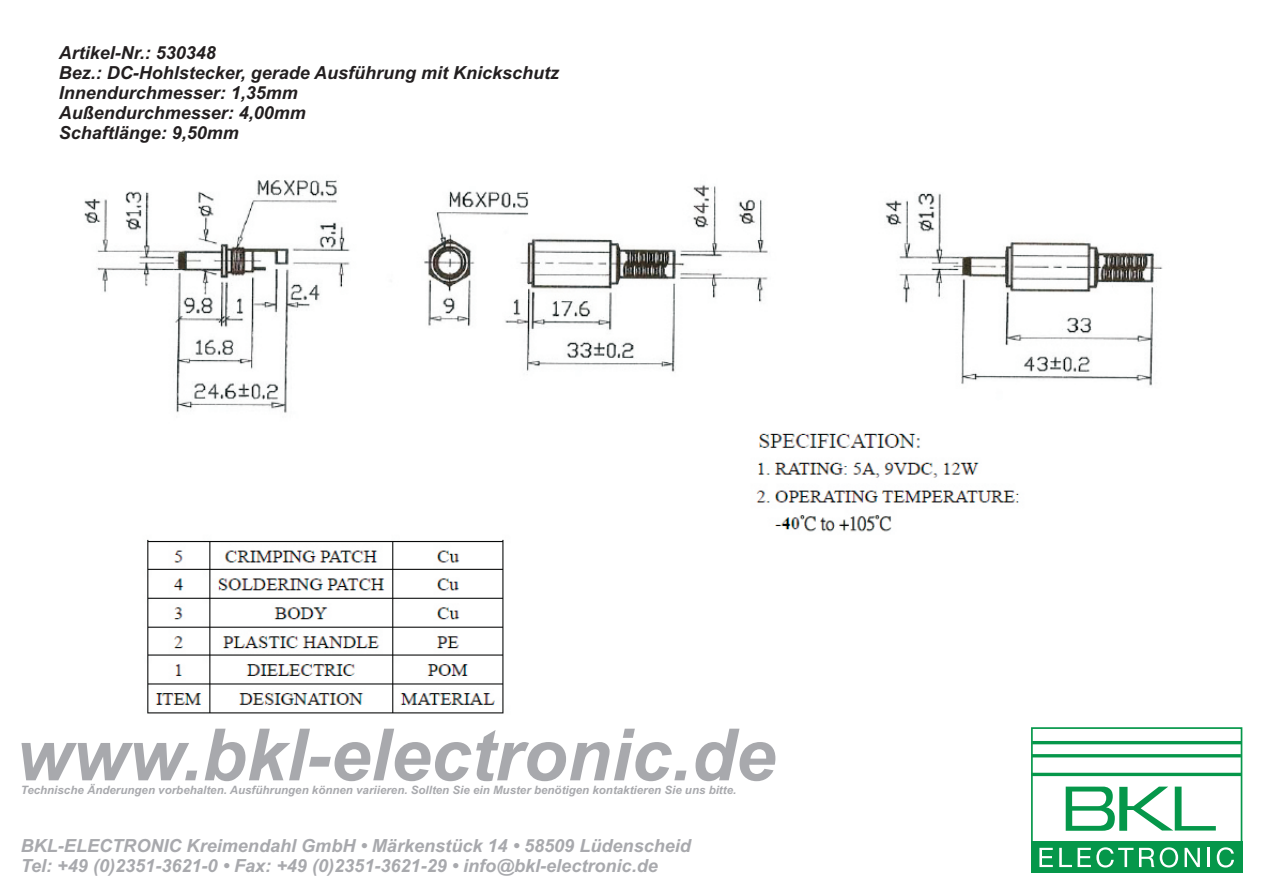
<style>
.page{position:relative;width:1263px;height:893px;background:#fff}
.page>*{position:absolute;margin:0;border:0;box-sizing:border-box;transform-origin:0 0}
.t1{font:italic 700 72.15px "Arial";color:#a8a9ad}
.t2{font:italic 700 18.15px/20.2px "Arial";color:#a8a9ad}
.t3{font:italic 700 18px/20.1px "Arial";color:#231f20}
.t4{font:italic 700 11.55px "Arial";color:#a8a9ad}
</style>
<div class="page">
<div style="left:1031px;top:841px;width:211px;height:31px;background:#05974a"></div>
<svg style="left:1039px;top:848px;width:14px;height:19px"></svg>
<svg style="left:1059px;top:847px;width:74px;height:20px"></svg>
<svg style="left:1139px;top:848px;width:15px;height:19px"></svg>
<svg style="left:1160px;top:847px;width:18px;height:20px"></svg>
<svg style="left:1184px;top:848px;width:16px;height:19px"></svg>
<hr style="left:1207px;top:848px;width:3px;height:19px;background:#fff">
<svg style="left:1217px;top:847px;width:17px;height:20px"></svg>
<svg style="left:1066px;top:787px;width:150px;height:44px"></svg>
<hr style="left:1032px;top:741px;width:210px;height:3px;background:#05974a">
<hr style="left:1032px;top:754px;width:209px;height:3px;background:#05974a">
<hr style="left:1031px;top:773px;width:210px;height:3px;background:#05974a">
<div style="left:1031px;top:727px;width:211px;height:144px;border:2px solid #05974a"></div>
<img style="left:84px;top:180px;width:1079px;height:534px">
<p class="t3" style="left:59px;top:44px;width:502px">Artikel-Nr.: 530348<br>Bez.: DC-Hohlstecker, gerade Ausführung mit Knickschutz<br>Innendurchmesser: 1,35mm<br>Außendurchmesser: 4,00mm<br>Schaftlänge: 9,50mm</p>
<h1 class="t1" style="left:16px;top:728px;width:761px">www.bkl-electronic.de</h1>
<p class="t4" style="left:21px;top:785px;width:717px">Technische Änderungen vorbehalten. Ausführungen können variieren. Sollten Sie ein Muster benötigen kontaktieren Sie uns bitte.</p>
<p class="t2" style="left:21px;top:837px;width:672px">BKL-ELECTRONIC Kreimendahl GmbH • Märkenstück 14 • 58509 Lüdenscheid<br>Tel: +49 (0)2351-3621-0 • Fax: +49 (0)2351-3621-29 • info@bkl-electronic.de</p>
</div>
